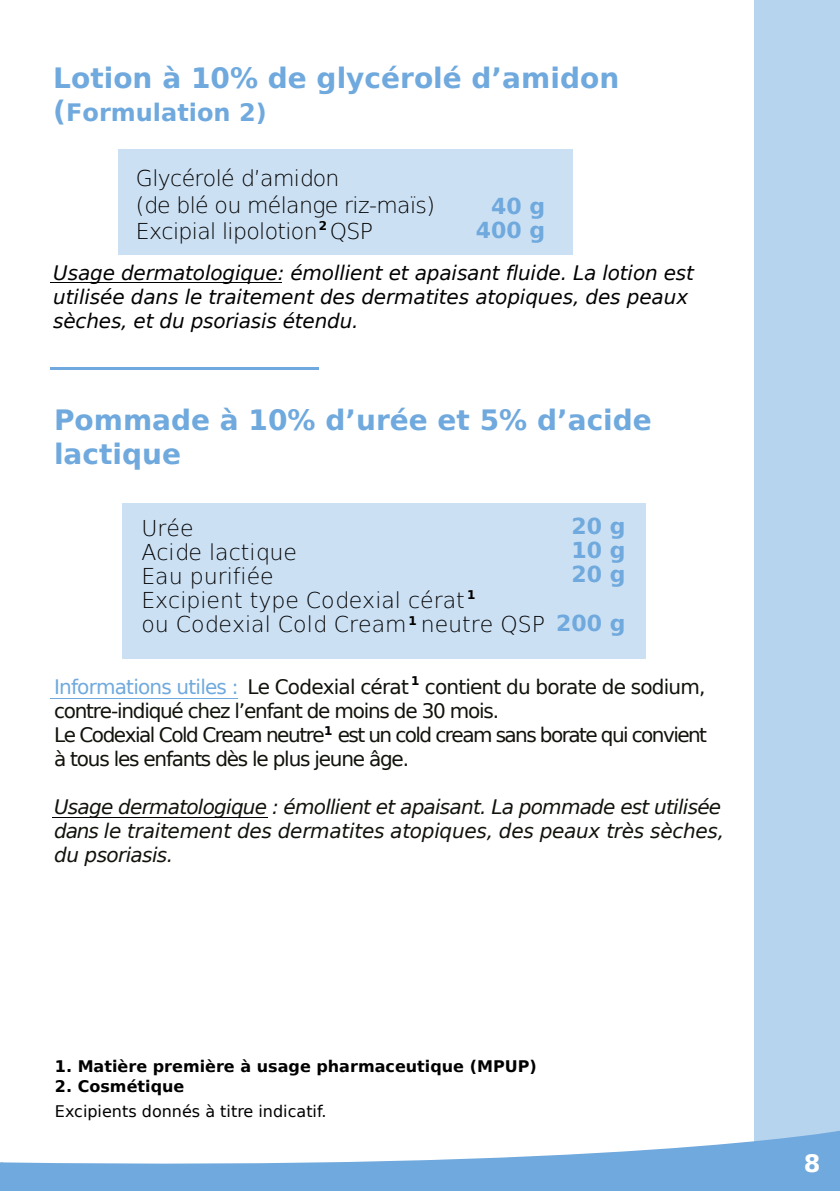
<style>
.page{position:relative;width:840px;height:1191px;background:#fff}
.page>*{position:absolute;margin:0;border:0;box-sizing:border-box;transform-origin:0 0}
.t1{font:700 28px/33.6px "DejaVu Sans";color:#6fa9dd}
.t2{font:700 24px "DejaVu Sans";color:#6fa9dd}
.t3{font:700 24px "DejaVu Sans";color:#fff}
.t4{font:200 22px/24px "DejaVu Sans";color:#020203}
.t5{font:200 22px/26.4px "DejaVu Sans";letter-spacing:-.03em;color:#000}
.t6{font:700 22px/24px "DejaVu Sans";color:#6fa9dd;text-align:right}
.t7{font:20px/24px "DejaVu Sans";letter-spacing:-.06em;color:#12110b}
.t8{font:italic 20px/24px "DejaVu Sans";letter-spacing:-.01em;color:#020203}
.t9{font:italic 20px/24px "DejaVu Sans";letter-spacing:-.035em;color:#12110b}
.t10{font:700 16px "DejaVu Sans";color:#000}
.t11{font:16px "DejaVu Sans";color:#000}
.t12{font:700 12px "DejaVu Sans";color:#000}
.s1{font-size:28px}
.s2{color:#6fa9dd}
</style>
<div class="page">
<div style="left:754px;top:0;width:85px;height:1191px;background:#b7d4ee"></div>
<svg style="left:1px;top:1131px;width:837px;height:60px;fill:#6fa9dd"></svg>
<div style="left:802px;top:1156px;width:36px;height:35px;background:#6fa9dd"></div>
<hr style="left:50px;top:282px;width:232px;height:1px;background:#020203">
<div style="left:118px;top:149px;width:455px;height:105px;background:#cce0f3"></div>
<hr style="left:50px;top:367px;width:269px;height:2px;background:#6fa9dd">
<div style="left:123px;top:503px;width:522px;height:155px;background:#cce0f3"></div>
<hr style="left:52px;top:817px;width:215px;height:1px;background:#020203">
<hr style="left:50px;top:698px;width:187px;height:1px;background:#6fa9dd">
<h1 class="t1" style="left:53px;top:60px;width:567px">Lotion à 10% de glycérolé d’amidon</h1>
<p class="t2" style="left:53px;top:93px;width:215px"><span class="s1">(</span>Formulation 2)</p>
<p class="t5" style="left:136px;top:164px;width:300px">Glycérolé d’amidon<br>(de blé ou mélange riz-maïs)<br>Excipial lipolotion QSP</p>
<p class="t12" style="left:319px;top:216px;width:10px">2</p>
<p class="t6" style="left:475px;top:193px;width:71px">40 g<br>400 g</p>
<p class="t8" style="left:53px;top:261px;width:642px">Usage dermatologique: émollient et apaisant fluide. La lotion est utilisée dans le traitement des dermatites atopiques, des peaux sèches, et du psoriasis étendu.</p>
<h1 class="t1" style="left:54px;top:403px;width:599px">Pommade à 10% d’urée et 5% d’acide lactique</h1>
<p class="t4" style="left:141px;top:515px;width:405px">Urée<br>Acide lactique<br>Eau purifiée<br>Excipient type Codexial cérat<br>ou Codexial Cold Cream neutre QSP</p>
<p class="t6" style="left:571px;top:514px;width:56px;text-align:justify">20 g 10 g 20 g</p>
<p class="t12" style="left:467px;top:585px;width:10px">1</p>
<p class="t6" style="left:556px;top:610px;width:71px">200 g</p>
<p class="t12" style="left:408px;top:611px;width:10px">1</p>
<p class="t12" style="left:411px;top:671px;width:10px">1</p>
<p class="t7" style="left:54px;top:675px;width:654px"><span class="s2">Informations utiles :</span> Le Codexial cérat contient du borate de sodium, contre-indiqué chez l’enfant de moins de 30 mois.<br>Le Codexial Cold Cream neutre est un cold cream sans borate qui convient à tous les enfants dès le plus jeune âge.</p>
<p class="t9" style="left:54px;top:795px;width:671px">Usage dermatologique : émollient et apaisant. La pommade est utilisée dans le traitement des dermatites atopiques, des peaux très sèches, du psoriasis.</p>
<p class="t12" style="left:324px;top:721px;width:10px">1</p>
<p class="t10" style="left:55px;top:1053px;width:483px">1. Matière première à usage pharmaceutique (MPUP)</p>
<p class="t10" style="left:55px;top:1072px;width:131px">2. Cosmétique</p>
<p class="t11" style="left:55px;top:1098px;width:273px">Excipients donnés à titre indicatif.</p>
<p class="t3" style="left:803px;top:1143px;width:18px">8</p>
</div>
